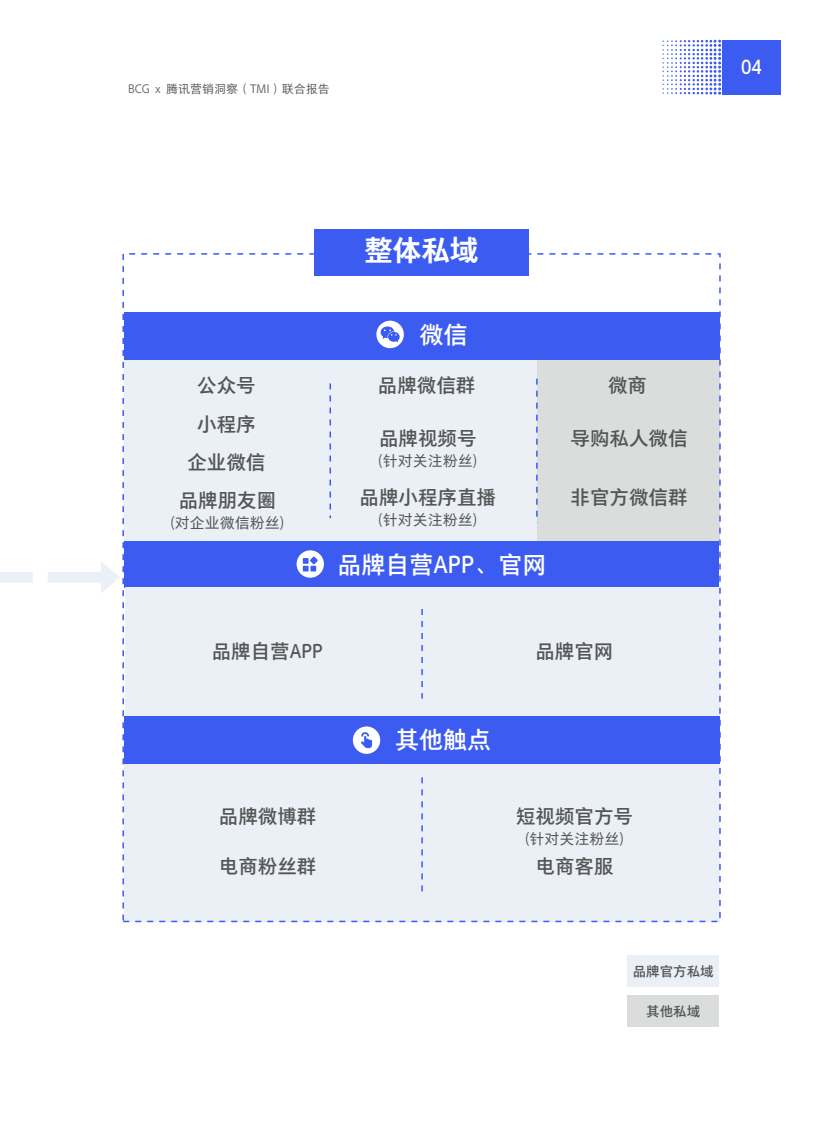
<style>
.page{position:relative;width:821px;height:1132px;background:#fff}
.page>*{position:absolute;margin:0;border:0;box-sizing:border-box;transform-origin:0 0}
.t1{font:28.5px "font 000000002616 b 278";color:#fff}
.t2{font:24px "font 000000002616 b 278";color:#fff}
.t3{font:19.95px "FZYOUHS 510 M GB1 0";color:#fff}
.t4{font:19.5px/38.4px "font 000000002616 b 278";color:#545656;text-align:center}
.t5{font:15px "font 000000002616 b 278";color:#545656}
.t6{font:13.5px "font 000000002616 b 278";color:#545656}
.t7{font:12px "font 000000002616 b 278";color:#5e5f5f}
</style>
<div class="page">
<div style="left:722px;top:40px;width:59px;height:55px;background:#3c5cf1"></div>
<svg style="left:662px;top:40px;width:59px;height:55px"></svg>
<div style="left:124px;top:540px;width:595px;height:47px;background:#3c5cf1"></div>
<div style="left:124px;top:313px;width:595px;height:47px;background:#3c5cf1"></div>
<div style="left:627px;top:955px;width:91px;height:31px;background:#ebeff6"></div>
<div style="left:627px;top:995px;width:91px;height:31px;background:#dbdcdc"></div>
<div style="left:124px;top:763px;width:595px;height:158px;background:#ebeff6"></div>
<div style="left:125px;top:587px;width:594px;height:129px;background:#ebeff6"></div>
<div style="left:124px;top:360px;width:413px;height:180px;background:#ebeff6"></div>
<div style="left:537px;top:360px;width:182px;height:180px;background:#dbdcdc"></div>
<div style="left:124px;top:716px;width:595px;height:47px;background:#3c5cf1"></div>
<svg style="left:536px;top:378px;width:1px;height:145px"></svg>
<svg style="left:329px;top:383px;width:2px;height:135px"></svg>
<svg style="left:421px;top:609px;width:2px;height:89px"></svg>
<svg style="left:421px;top:777px;width:2px;height:115px"></svg>
<div style="left:376px;top:320px;width:28px;height:28px;background:#fff;border-radius:50%"></div>
<svg style="left:380px;top:326px;width:20px;height:16px"></svg>
<div style="left:296px;top:550px;width:28px;height:27px;background:#fff;border-radius:50%"></div>
<svg style="left:303px;top:556px;width:15px;height:15px"></svg>
<div style="left:353px;top:726px;width:27px;height:27px;background:#fff;border-radius:50%"></div>
<svg style="left:361px;top:732px;width:11px;height:16px"></svg>
<svg style="left:0;top:562px;width:120px;height:31px"></svg>
<div style="left:314px;top:230px;width:214px;height:46px;background:#3c5cf1"></div>
<p class="t7" style="left:128px;top:83px;width:203px">BCG x 腾讯营销洞察（TMI）联合报告</p>
<p class="t3" style="left:741px;top:57px;width:22px">04</p>
<h1 class="t1" style="left:364px;top:234px;width:115px">整体私域</h1>
<p class="t4" style="left:179px;top:366px;width:99px">公众号<br>小程序<br>企业微信品牌朋友圈</p>
<p class="t5" style="left:170px;top:515px;width:115px">(对企业微信粉丝)</p>
<p class="t2" style="left:419px;top:321px;width:49px">微信</p>
<p class="t4" style="left:378px;top:366px;width:99px">品牌微信群</p>
<p class="t4" style="left:379px;top:419px;width:99px">品牌视频号</p>
<p class="t5" style="left:378px;top:452px;width:100px">(针对关注粉丝)</p>
<p class="t4" style="left:359px;top:478px;width:138px">品牌小程序直播</p>
<p class="t5" style="left:378px;top:511px;width:100px">(针对关注粉丝)</p>
<p class="t2" style="left:337px;top:551px;width:210px">品牌自营APP、官网</p>
<p class="t4" style="left:608px;top:366px;width:40px">微商</p>
<p class="t4" style="left:570px;top:419px;width:118px">导购私人微信</p>
<p class="t4" style="left:570px;top:478px;width:118px">非官方微信群</p>
<p class="t4" style="left:212px;top:632px;width:113px">品牌自营APP</p>
<p class="t4" style="left:535px;top:632px;width:79px">品牌官网</p>
<p class="t4" style="left:219px;top:797px;width:99px">品牌微博群</p>
<p class="t4" style="left:219px;top:847px;width:99px">电商粉丝群</p>
<p class="t2" style="left:395px;top:726px;width:97px">其他触点</p>
<p class="t4" style="left:516px;top:797px;width:118px">短视频官方号</p>
<p class="t5" style="left:525px;top:830px;width:100px">(针对关注粉丝)</p>
<p class="t4" style="left:535px;top:847px;width:79px">电商客服</p>
<p class="t6" style="left:632px;top:963px;width:82px">品牌官方私域</p>
<p class="t6" style="left:646px;top:1004px;width:55px">其他私域</p>
</div>
